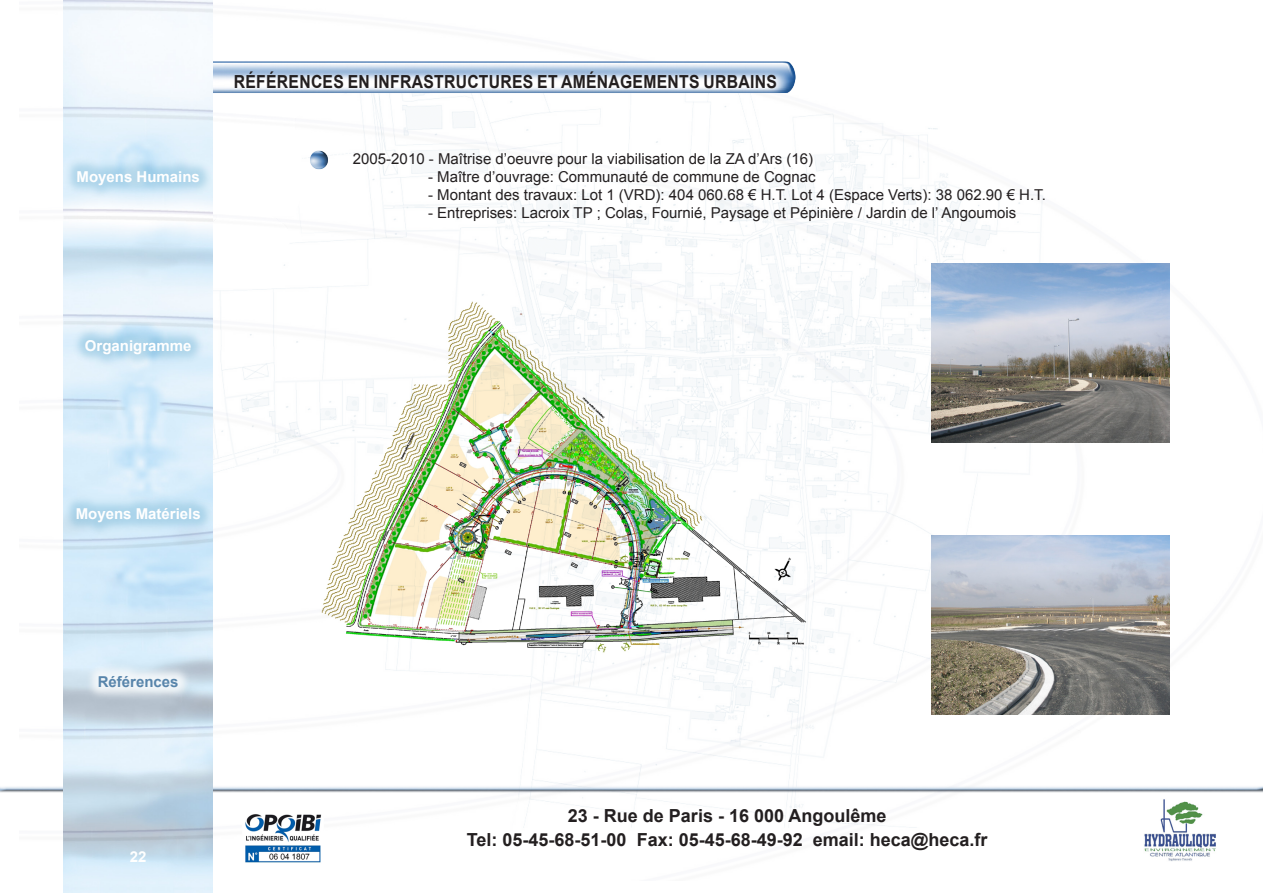
<style>
.page{position:relative;width:1263px;height:893px;background:#fff}
.page>*{position:absolute;margin:0;border:0;box-sizing:border-box;transform-origin:0 0}
.t1{font:700 18px "Arial";color:#231f20}
.t2{font:700 18px "Arial";letter-spacing:.02em;color:#231f20;scale:.87 1}
.t3{font:15px "Arial";color:#231f20}
.Texte_bandeau_OFF{font:700 15px "Arial";color:#fff}
.Texte_bandeau_ON{font:700 15px "Arial";color:#5885ab}
</style>
<div class="page">
<img style="left:63px;top:0;width:1107px;height:880px">
<img style="left:213px;top:56px;width:594px;height:54px">
<img style="left:0;top:745px;width:1263px;height:92px">
<img style="left:64px;top:0;width:149px;height:893px">
<div style="left:62px;top:156px;width:150px;height:41px;background:#4399c3;opacity:.3"></div>
<div style="left:70px;top:324px;width:134px;height:43px;background:#4399c3;opacity:.3"></div>
<div style="left:61px;top:493px;width:151px;height:42px;background:#4399c3;opacity:.3"></div>
<div style="left:84px;top:661px;width:107px;height:39px;background:#fff;opacity:.75"></div>
<img style="left:308px;top:149px;width:22px;height:22px">
<img style="left:931px;top:264px;width:238px;height:178px">
<img style="left:931px;top:536px;width:238px;height:178px">
<img style="left:281px;top:285px;width:535px;height:378px">
<img style="left:1144px;top:799px;width:72px;height:62px">
<img style="left:242px;top:811px;width:82px;height:53px">
<p class="Texte_bandeau_OFF" style="left:77px;top:167px;width:125px">Moyens Humains</p>
<p class="t2" style="left:234px;top:70px;width:626px">RÉFÉRENCES EN INFRASTRUCTURES ET AMÉNAGEMENTS URBAINS</p>
<p class="t3" style="left:353px;top:149px;width:462px">2005-2010 - Maîtrise d’oeuvre pour la viabilisation de la ZA d’Ars (16)</p>
<p class="t3" style="left:428px;top:167px;width:389px">- Maître d’ouvrage: Communauté de commune de Cognac</p>
<p class="t3" style="left:428px;top:185px;width:619px">- Montant des travaux: Lot 1 (VRD): 404 060.68 € H.T. Lot 4 (Espace Verts): 38 062.90 € H.T.</p>
<p class="t3" style="left:428px;top:203px;width:590px">- Entreprises: Lacroix TP ; Colas, Fournié, Paysage et Pépinière / Jardin de l’ Angoumois</p>
<p class="Texte_bandeau_OFF" style="left:85px;top:335px;width:108px">Organigramme</p>
<p class="Texte_bandeau_OFF" style="left:76px;top:504px;width:127px">Moyens Matériels</p>
<p class="Texte_bandeau_ON" style="left:98px;top:672px;width:82px">Références</p>
<p class="Texte_bandeau_OFF" style="left:130px;top:847px;width:18px">22</p>
<p class="t1" style="left:568px;top:804px;width:320px">23 - Rue de Paris - 16 000 Angoulême</p>
<p class="t1" style="left:467px;top:828px;width:522px">Tel: 05-45-68-51-00 Fax: 05-45-68-49-92 email: heca@heca.fr</p>
</div>
